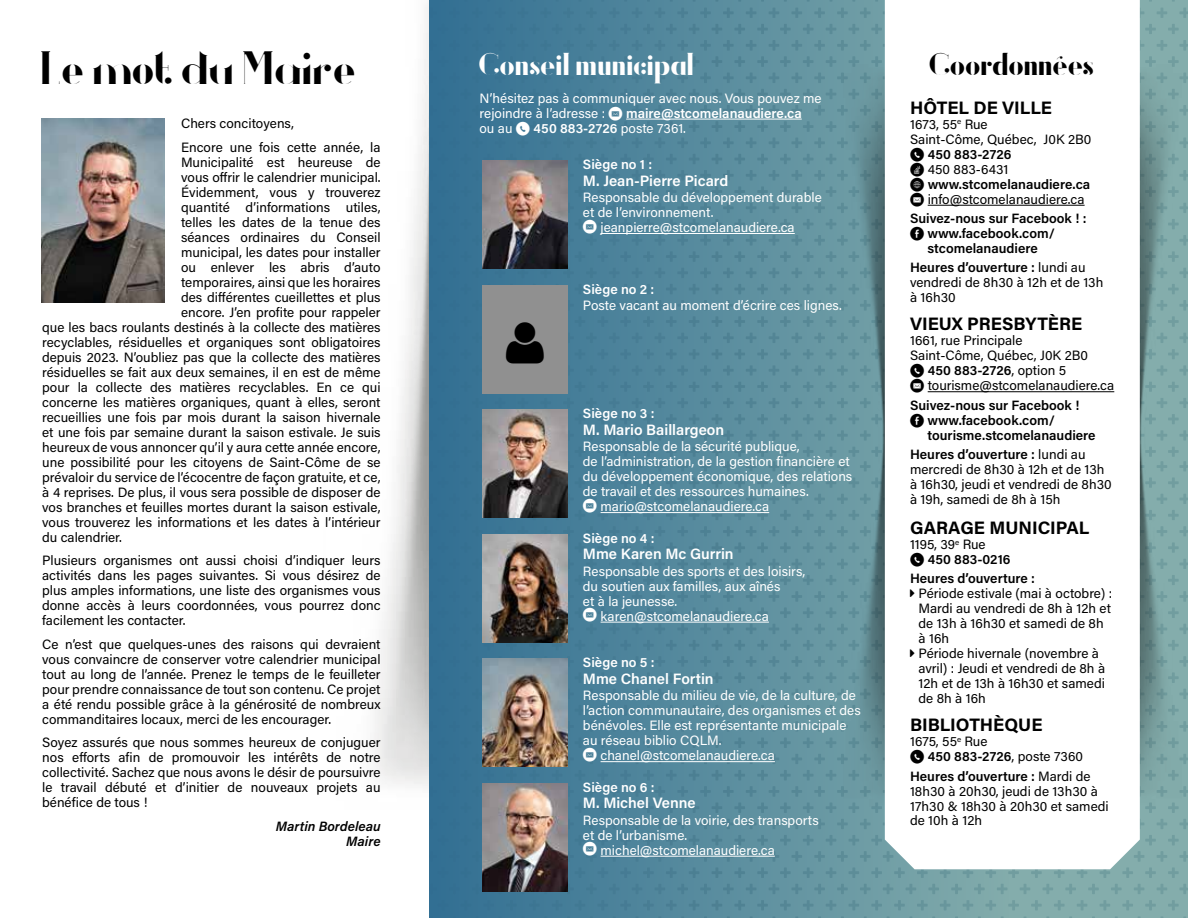
<style>
.page{position:relative;width:1188px;height:918px;background:#fff}
.page>*{position:absolute;margin:0;border:0;box-sizing:border-box;transform-origin:0 0}
.t1{font:46.5px "Arg Old";color:#000}
.t2{font:31.5px "Arg Flats";color:#fff}
.t3{font:31.5px "Arg Flats";color:#000}
.t4{font:700 18px "Acumin Pro";color:#000}
.t5{font:600 15px "Acumin Pro";color:#fff}
.t6{font:13.5px/15px "Acumin Pro";color:#000}
.t7{font:13.5px/15px "Acumin Pro";color:#fff}
.t8{font:600 13.5px/15px "Acumin Pro";color:#000}
.t9{font:600 13.5px "Acumin Pro";color:#fff}
.t10{font:italic 600 13.5px/15px "Acumin Pro";color:#000;text-align:right}
.s1{font-family:"Social Media Circled"}
.s2{font-weight:600}
.s3{font-family:"Social Media Circled";font-weight:400}
.s4{font-weight:400}
</style>
<div class="page">
<img style="left:374px;top:3px;width:55px;height:783px">
<svg style="left:1140px;top:0;width:48px;height:2px"></svg>
<svg style="left:1140px;top:8px;width:48px;height:4px"></svg>
<svg style="left:1009px;top:843px;width:179px;height:35px;background:#81aaaa"></svg>
<svg style="left:1009px;top:884px;width:179px;height:10px;background:#7fa9a9"></svg>
<svg style="left:1009px;top:900px;width:179px;height:10px;background:#7fa9a9"></svg>
<svg style="left:1009px;top:916px;width:179px;height:2px"></svg>
<div style="left:429px;top:0;width:580px;height:918px;background:linear-gradient(to right,#326e92,#80aaa9)"></div>
<img style="left:1140px;top:12px;width:48px;height:831px">
<img style="left:807px;top:12px;width:78px;height:831px">
<svg style="left:885px;top:0;width:255px;height:869px"></svg>
<hr style="left:928px;top:205px;width:157px;height:1px;background:#000">
<img style="left:41px;top:118px;width:123px;height:184px">
<img style="left:482px;top:161px;width:86px;height:108px">
<hr style="left:601px;top:233px;width:194px;height:1px;background:#fff">
<div style="left:482px;top:285px;width:86px;height:108px;background:#909090"></div>
<img style="left:482px;top:410px;width:86px;height:108px">
<hr style="left:601px;top:512px;width:168px;height:1px;background:#fff">
<img style="left:482px;top:534px;width:86px;height:106px">
<hr style="left:601px;top:622px;width:168px;height:1px;background:#fff">
<img style="left:482px;top:683px;width:86px;height:84px">
<hr style="left:601px;top:761px;width:174px;height:1px;background:#fff">
<img style="left:482px;top:783px;width:86px;height:109px">
<hr style="left:601px;top:856px;width:174px;height:1px;background:#fff">
<hr style="left:626px;top:119px;width:176px;height:1px;background:#fff">
<svg style="left:429px;top:575px;width:759px;height:43px"></svg>
<svg style="left:429px;top:640px;width:759px;height:43px"></svg>
<svg style="left:429px;top:300px;width:759px;height:108px"></svg>
<h1 class="t1" style="left:41px;top:42px;width:316px">Le mot du Maire</h1>
<h2 class="t2" style="left:480px;top:47px;width:217px">Conseil municipal</h2>
<p class="t6" style="left:181px;top:111px;width:201px;line-height:23.5px">Chers concitoyens,<br>Encore une fois cette année, la</p>
<p class="t6" style="left:181px;top:154px;width:201px">Municipalité est heureuse de</p>
<p class="t6" style="left:181px;top:169px;width:201px">vous offrir le calendrier municipal.</p>
<p class="t6" style="left:181px;top:184px;width:201px">Évidemment, vous y trouverez</p>
<p class="t6" style="left:181px;top:199px;width:201px">quantité d’informations utiles,</p>
<p class="t6" style="left:181px;top:214px;width:201px">telles les dates de la tenue des</p>
<p class="t6" style="left:181px;top:229px;width:201px">séances ordinaires du Conseil</p>
<p class="t6" style="left:181px;top:244px;width:201px">municipal, les dates pour installer</p>
<p class="t6" style="left:181px;top:259px;width:201px">ou enlever les abris d’auto</p>
<p class="t6" style="left:181px;top:274px;width:201px">temporaires, ainsi que les horaires</p>
<p class="t6" style="left:181px;top:289px;width:201px">des différentes cueillettes et plus</p>
<p class="t6" style="left:181px;top:304px;width:201px">encore. J’en profite pour rappeler</p>
<p class="t6" style="left:42px;top:319px;width:340px">que les bacs roulants destinés à la collecte des matières</p>
<p class="t6" style="left:42px;top:334px;width:340px">recyclables, résiduelles et organiques sont obligatoires</p>
<p class="t6" style="left:42px;top:349px;width:340px">depuis 2023. N’oubliez pas que la collecte des matières</p>
<p class="t6" style="left:42px;top:364px;width:340px">résiduelles se fait aux deux semaines, il en est de même</p>
<p class="t6" style="left:42px;top:379px;width:340px">pour la collecte des matières recyclables. En ce qui</p>
<p class="t6" style="left:42px;top:394px;width:340px">concerne les matières organiques, quant à elles, seront</p>
<p class="t6" style="left:42px;top:409px;width:340px">recueillies une fois par mois durant la saison hivernale</p>
<p class="t6" style="left:42px;top:424px;width:340px">et une fois par semaine durant la saison estivale. Je suis</p>
<p class="t6" style="left:42px;top:439px;width:340px">heureux de vous annoncer qu’il y aura cette année encore,</p>
<p class="t6" style="left:42px;top:454px;width:340px">une possibilité pour les citoyens de Saint-Côme de se</p>
<p class="t6" style="left:42px;top:469px;width:340px">prévaloir du service de l’écocentre de façon gratuite, et ce,</p>
<p class="t6" style="left:42px;top:484px;width:340px">à 4 reprises. De plus, il vous sera possible de disposer de</p>
<p class="t6" style="left:42px;top:499px;width:340px">vos branches et feuilles mortes durant la saison estivale,</p>
<p class="t6" style="left:42px;top:514px;width:340px">vous trouverez les informations et les dates à l’intérieur</p>
<p class="t6" style="left:42px;top:529px;width:81px">du calendrier.</p>
<p class="t6" style="left:42px;top:552px;width:340px;text-align:justify">Plusieurs organismes ont aussi choisi d’indiquer leurs activités dans les pages suivantes. Si vous désirez de plus amples informations, une liste des organismes vous donne accès à leurs coordonnées, vous pourrez donc facilement les contacter.</p>
<p class="t6" style="left:42px;top:636px;width:340px;text-align:justify">Ce n’est que quelques-unes des raisons qui devraient vous convaincre de conserver votre calendrier municipal tout au long de l’année. Prenez le temps de le feuilleter pour prendre connaissance de tout son contenu. Ce projet a été rendu possible grâce à la générosité de nombreux commanditaires locaux, merci de les encourager.</p>
<p class="t6" style="left:42px;top:734px;width:340px;text-align:justify">Soyez assurés que nous sommes heureux de conjuguer nos efforts afin de promouvoir les intérêts de notre collectivité. Sachez que nous avons le désir de poursuivre le travail débuté et d’initier de nouveaux projets au bénéfice de tous !</p>
<p class="t10" style="left:276px;top:818px;width:106px">Martin Bordeleau<br>Maire</p>
<p class="t7" style="left:480px;top:90px;width:344px">N’hésitez pas à communiquer avec nous. Vous pouvez me rejoindre à l’adresse : <span class="s1">K</span> <span class="s2">maire@stcomelanaudiere.ca<br></span>ou au <span class="s1">M</span> <span class="s2">450 883-2726</span> poste 7361.</p>
<p class="t9" style="left:583px;top:155px;width:71px">Siège no 1 :</p>
<p class="t5" style="left:583px;top:170px;width:147px">M. Jean-Pierre Picard</p>
<p class="t7" style="left:583px;top:189px;width:240px">Responsable du développement durable et de l’environnement.<br><span class="s1">K</span> jeanpierre@stcomelanaudiere.ca</p>
<p class="t9" style="left:583px;top:280px;width:73px">Siège no 2 :</p>
<p class="t7" style="left:583px;top:297px;width:260px">Poste vacant au moment d’écrire ces lignes.</p>
<p class="t9" style="left:583px;top:404px;width:73px">Siège no 3 :</p>
<p class="t5" style="left:583px;top:419px;width:143px">M. Mario Baillargeon</p>
<p class="t7" style="left:583px;top:438px;width:271px">Responsable de la sécurité publique,<br>de l’administration, de la gestion financière et du développement économique, des relations de travail et des ressources humaines.<br><span class="s1">K</span> mario@stcomelanaudiere.ca</p>
<p class="t9" style="left:583px;top:529px;width:73px">Siège no 4 :</p>
<p class="t5" style="left:583px;top:544px;width:152px">Mme Karen Mc Gurrin</p>
<p class="t7" style="left:583px;top:563px;width:224px">Responsable des sports et des loisirs, du soutien aux familles, aux aînés<br>et à la jeunesse.<br><span class="s1">K</span> karen@stcomelanaudiere.ca</p>
<p class="t9" style="left:583px;top:653px;width:73px">Siège no 5 :</p>
<p class="t5" style="left:583px;top:668px;width:132px">Mme Chanel Fortin</p>
<p class="t7" style="left:583px;top:688px;width:279px">Responsable du milieu de vie, de la culture, de l’action communautaire, des organismes et des bénévoles. Elle est représentante municipale au réseau biblio CQLM.<br><span class="s1">K</span> chanel@stcomelanaudiere.ca</p>
<p class="t9" style="left:583px;top:778px;width:73px">Siège no 6 :</p>
<p class="t5" style="left:583px;top:793px;width:114px">M. Michel Venne</p>
<p class="t7" style="left:583px;top:812px;width:237px">Responsable de la voirie, des transports et de l’urbanisme.<br><span class="s1">K</span> michel@stcomelanaudiere.ca</p>
<h2 class="t3" style="left:930px;top:47px;width:166px">Coordonnées</h2>
<h3 class="t4" style="left:910px;top:95px;width:143px">HÔTEL DE VILLE</h3>
<p class="t6" style="left:910px;top:116px;width:183px">1673, 55<sup>e</sup> Rue<br>Saint-Côme, Québec, J0K 2B0<br><span class="s1">M</span> <span class="s2">450 883-2726<br></span><span class="s1">L</span> 450 883-6431<br><span class="s1">K</span> <span class="s2">www.stcomelanaudiere.ca<br></span><span class="s1">K</span> info@stcomelanaudiere.ca</p>
<p class="t8" style="left:910px;top:210px;width:178px">Suivez-nous sur Facebook ! :</p>
<p class="t8" style="left:910px;top:225px;width:146px"><span class="s3">E</span> www.facebook.com/</p>
<p class="t8" style="left:928px;top:240px;width:112px">stcomelanaudiere</p>
<p class="t6" style="left:910px;top:260px;width:195px"><span class="s2">Heures d’ouverture :</span> lundi au vendredi de 8h30 à 12h et de 13h à 16h30</p>
<h3 class="t4" style="left:910px;top:311px;width:174px">VIEUX PRESBYTÈRE</h3>
<p class="t6" style="left:910px;top:333px;width:206px">1661, rue Principale<br>Saint-Côme, Québec, J0K 2B0<br><span class="s1">M</span> <span class="s2">450 883-2726</span>, option 5<br><span class="s1">K</span> tourisme@stcomelanaudiere.ca</p>
<p class="t8" style="left:910px;top:397px;width:171px">Suivez-nous sur Facebook !<br><span class="s3">E</span> www.facebook.com/</p>
<p class="t8" style="left:910px;top:425px;width:187px;line-height:19.2px;text-indent:18px">tourisme.stcomelanaudiere<br>Heures d’ouverture : <span class="s4">lundi au</span></p>
<p class="t6" style="left:910px;top:461px;width:203px">mercredi de 8h30 à 12h et de 13h à 16h30, jeudi et vendredi de 8h30 à 19h, samedi de 8h à 15h</p>
<h3 class="t4" style="left:910px;top:515px;width:181px">GARAGE MUNICIPAL</h3>
<p class="t8" style="left:910px;top:536px;width:102px"><span class="s4">1195, 39</span><sup>e</sup> <span class="s4">Rue<br></span><span class="s3">M</span> 450 883-0216</p>
<p class="t8" style="left:910px;top:570px;width:126px">Heures d’ouverture :</p>
<p class="t6" style="left:919px;top:585px;width:195px">Période estivale (mai à octobre) :<br>Mardi au vendredi de 8h à 12h et de 13h à 16h30 et samedi de 8h à 16h<br>Période hivernale (novembre à avril) : Jeudi et vendredi de 8h à<br>12h et de 13h à 16h30 et samedi de 8h à 16h</p>
<h3 class="t4" style="left:910px;top:712px;width:134px">BIBLIOTHÈQUE</h3>
<p class="t6" style="left:910px;top:733px;width:174px">1675, 55<sup>e</sup> Rue<br><span class="s1">M</span> <span class="s2">450 883-2726</span>, poste 7360</p>
<p class="t6" style="left:910px;top:768px;width:200px"><span class="s2">Heures d’ouverture :</span> Mardi de<br>18h30 à 20h30, jeudi de 13h30 à<br>17h30 &amp; 18h30 à 20h30 et samedi de 10h à 12h</p>
</div>
